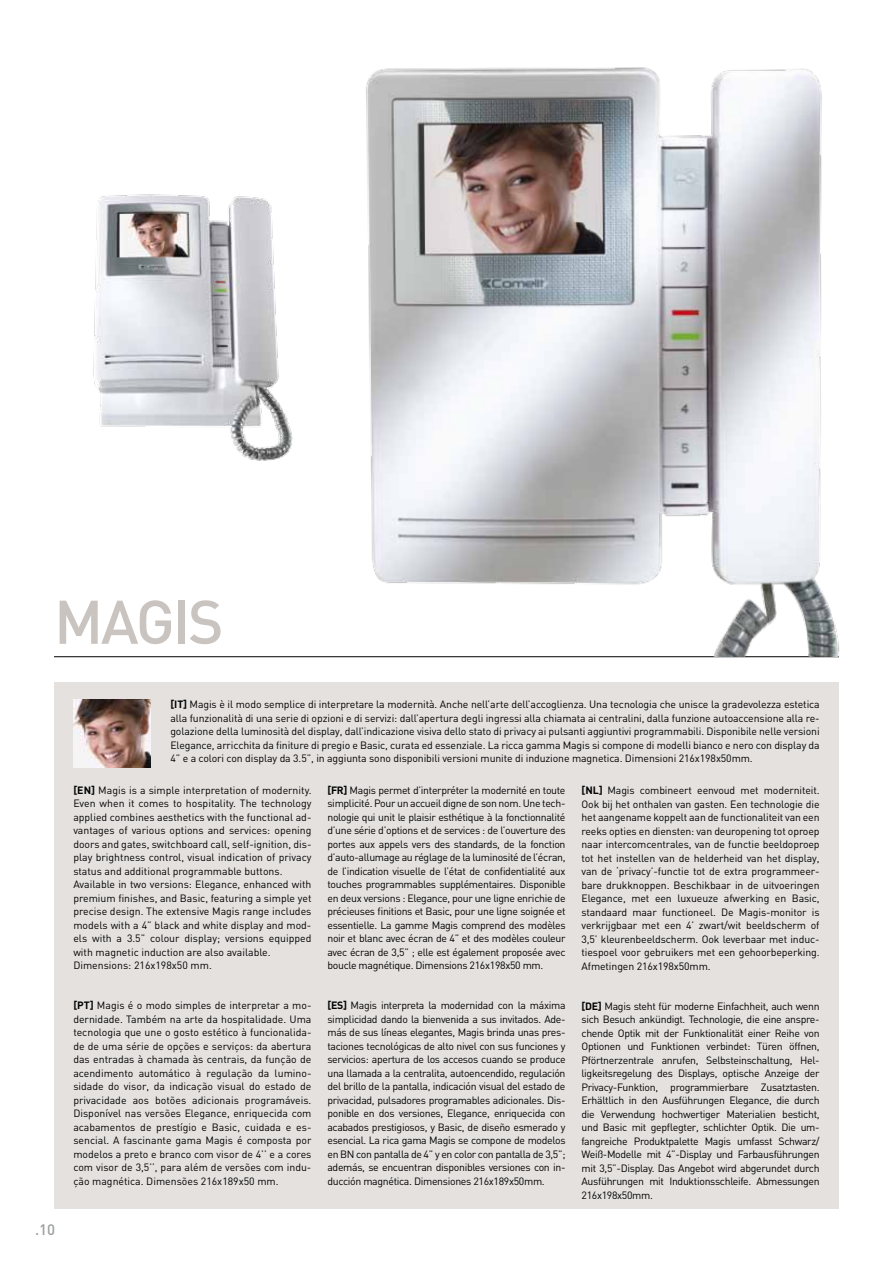
<style>
.page{position:relative;width:893px;height:1263px;background:#fff}
.page>*{position:absolute;margin:0;border:0;box-sizing:border-box;transform-origin:0 0}
.t1{font:500 60.6px "DIN";color:#cac4c1}
.t2{font:500 15px "DIN";color:#9c9e9f}
.t3{font:10.5px/13.5px "DIN";color:#000;text-align:justify}
.s1{font-weight:700}
</style>
<div class="page">
<div style="left:54px;top:682px;width:785px;height:527px;background:#e4e1df"></div>
<hr style="left:54px;top:656px;width:785px;height:1px;background:#000">
<img style="left:73px;top:700px;width:78px;height:67px">
<img style="left:93px;top:194px;width:200px;height:267px">
<img style="left:366px;top:67px;width:474px;height:589px">
<h1 class="t1" style="left:54px;top:583px;width:39px">MAG</h1>
<h1 class="t1" style="left:173px;top:583px;width:48px">IS</h1>
<p class="t3" style="left:170px;top:698px;width:651px"><span class="s1">[IT]</span> Magis è il modo semplice di interpretare la modernità. Anche nell’arte dell’accoglienza. Una tecnologia che unisce la gradevolezza estetica alla funzionalità di una serie di opzioni e di servizi: dall’apertura degli ingressi alla chiamata ai centralini, dalla funzione autoaccensione alla re&shy;golazione della luminosità del display, dall’indicazione visiva dello stato di privacy ai pulsanti aggiuntivi programmabili. Disponibile nelle versioni Elegance, arricchita da finiture di pregio e Basic, curata ed essenziale. La ricca gamma Magis si compone di modelli bianco e nero con display da 4” e a colori con display da 3.5”, in aggiunta sono disponibili versioni munite di induzione magnetica. Dimensioni 216x198x50mm.</p>
<h2 class="t2" style="left:35px;top:1220px;width:22px">.10</h2>
<p class="t3" style="left:73px;top:783px;width:240px;text-align:left"><span class="s1">[EN]</span> Magis is a simple interpretation of modernity.<br>Even when it comes to hospitality. The technology applied combines aesthetics with the functional ad&shy;vantages of various options and services: opening doors and gates, switchboard call, self-ignition, dis&shy;play brightness control, visual indication of privacy status and additional programmable buttons.<br>Available in two versions: Elegance, enhanced with premium finishes, and Basic, featuring a simple yet precise design. The extensive Magis range includes models with a 4” black and white display and mod&shy;els with a 3.5” colour display; versions equipped with magnetic induction are also available.<br>Dimensions: 216x198x50 mm.</p>
<p class="t3" style="left:73px;top:998px;width:240px"><span class="s1">[PT]</span> Magis é o modo simples de interpretar a mo&shy;dernidade. Também na arte da hospitalidade. Uma tecnologia que une o gosto estético à funcionalida&shy;de de uma série de opções e serviços: da abertura das entradas à chamada às centrais, da função de acendimento automático à regulação da lumino&shy;sidade do visor, da indicação visual do estado de privacidade aos botões adicionais programáveis.<br>Disponível nas versões Elegance, enriquecida com acabamentos de prestígio e Basic, cuidada e es&shy;sencial. A fascinante gama Magis é composta por modelos a preto e branco com visor de 4’’ e a cores com visor de 3,5’’, para além de versões com indu&shy;ção magnética. Dimensões 216x189x50 mm.</p>
<p class="t3" style="left:327px;top:783px;width:240px"><span class="s1">[FR]</span> Magis permet d’interpréter la modernité en toute simplicité. Pour un accueil digne de son nom. Une tech&shy;nologie qui unit le plaisir esthétique à la fonctionnalité d’une série d’options et de services : de l’ouverture des portes aux appels vers des standards, de la fonction d’auto-allumage au réglage de la luminosité de l’écran, de l’indication visuelle de l’état de confidentialité aux touches programmables supplémentaires. Disponible en deux versions : Elegance, pour une ligne enrichie de précieuses finitions et Basic, pour une ligne soignée et essentielle. La gamme Magis comprend des modèles noir et blanc avec écran de 4” et des modèles couleur avec écran de 3,5” ; elle est également proposée avec boucle magnétique. Dimensions 216x198x50 mm.</p>
<p class="t3" style="left:327px;top:999px;width:240px"><span class="s1">[ES]</span> Magis interpreta la modernidad con la máxima simplicidad dando la bienvenida a sus invitados. Ade&shy;más de sus líneas elegantes, Magis brinda unas pres&shy;taciones tecnológicas de alto nivel con sus funciones y servicios: apertura de los accesos cuando se produce una llamada a la centralita, autoencendido, regulación del brillo de la pantalla, indicación visual del estado de privacidad, pulsadores programables adicionales. Dis&shy;ponible en dos versiones, Elegance, enriquecida con acabados prestigiosos, y Basic, de diseño esmerado y esencial. La rica gama Magis se compone de modelos en BN con pantalla de 4” y en color con pantalla de 3,5”; además, se encuentran disponibles versiones con in&shy;ducción magnética. Dimensiones 216x189x50mm.</p>
<p class="t3" style="left:581px;top:783px;width:240px"><span class="s1">[NL]</span> Magis combineert eenvoud met moderniteit.<br>Ook bij het onthalen van gasten. Een technologie die het aangename koppelt aan de functionaliteit van een reeks opties en diensten: van deuropening tot oproep naar intercomcentrales, van de functie beeldoproep tot het instellen van de helderheid van het display, van de ‘privacy’-functie tot de extra programmeer&shy;bare drukknoppen. Beschikbaar in de uitvoeringen Elegance, met een luxueuze afwerking en Basic, standaard maar functioneel. De Magis-monitor is verkrijgbaar met een 4’ zwart/wit beeldscherm of 3,5’ kleurenbeeldscherm. Ook leverbaar met induc&shy;tiespoel voor gebruikers met een gehoorbeperking.<br>Afmetingen 216x198x50mm.</p>
<p class="t3" style="left:581px;top:999px;width:240px"><span class="s1">[DE]</span> Magis steht für moderne Einfachheit, auch wenn sich Besuch ankündigt. Technologie, die eine anspre&shy;chende Optik mit der Funktionalität einer Reihe von Optionen und Funktionen verbindet: Türen öffnen, Pförtnerzentrale anrufen, Selbsteinschaltung, Hel&shy;ligkeitsregelung des Displays, optische Anzeige der Privacy-Funktion, programmierbare Zusatztasten.<br>Erhältlich in den Ausführungen Elegance, die durch die Verwendung hochwertiger Materialien besticht, und Basic mit gepflegter, schlichter Optik. Die um&shy;fangreiche Produktpalette Magis umfasst Schwarz/ Weiß-Modelle mit 4”-Display und Farbausführungen mit 3,5”-Display. Das Angebot wird abgerundet durch Ausführungen mit Induktionsschleife. Abmessungen 216x198x50mm.</p>
</div>
